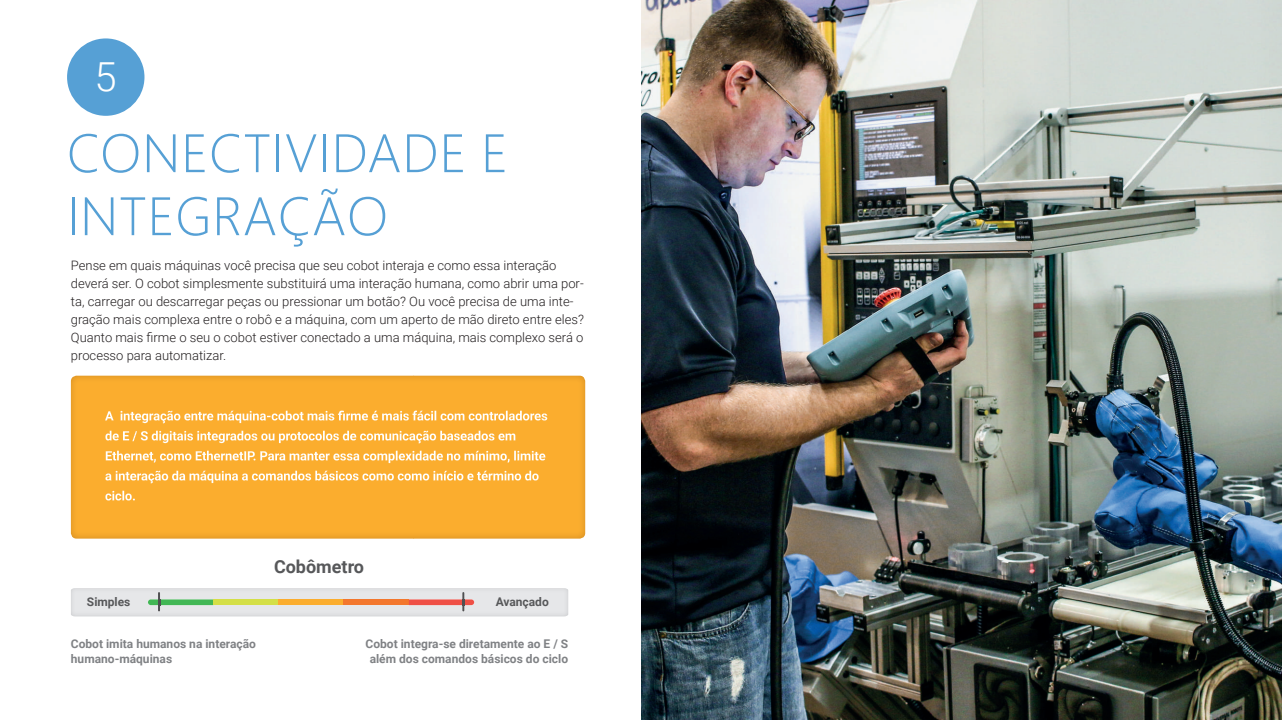
<style>
.page{position:relative;width:1282px;height:720px;background:#fff}
.page>*{position:absolute;margin:0;border:0;box-sizing:border-box;transform-origin:0 0}
.t1{font:300 54px/63px "Segoe UI";letter-spacing:.015em;color:#56a0d5}
.t2{font:300 40px "Roboto";color:#fff}
.t3{font:700 18px "Roboto";color:#57585a}
.t4{font:300 13px/18px "Roboto";color:#231f20}
.t5{font:700 12px/15px "Roboto";color:#808285}
.t6{font:700 12px "Roboto";color:#57585a}
</style>
<div class="page">
<img style="left:642px;top:0;width:639px;height:720px">
<img style="left:71px;top:376px;width:514px;height:163px">
<img style="left:105px;top:411px;width:443px;height:12px">
<img style="left:105px;top:431px;width:411px;height:12px">
<img style="left:106px;top:451px;width:439px;height:12px">
<img style="left:105px;top:471px;width:434px;height:12px">
<img style="left:105px;top:491px;width:30px;height:10px">
<div style="left:213px;top:599px;width:65px;height:6px;background:#d4df47"></div>
<div style="left:278px;top:599px;width:65px;height:6px;background:#fbad2e"></div>
<div style="left:343px;top:599px;width:66px;height:6px;background:#f3772d"></div>
<svg style="left:148px;top:592px;width:65px;height:19px"></svg>
<svg style="left:409px;top:592px;width:65px;height:19px"></svg>
<div style="left:67px;top:38px;width:77px;height:78px;background:#56a0d5;border-radius:50%"></div>
<h2 class="t2" style="left:94px;top:49px;width:24px">5</h2>
<h1 class="t1" style="left:67px;top:116px;width:442px">CONECTIVIDADE E<br>INTEGRAÇÃO</h1>
<p class="t4" style="left:71px;top:256px;width:514px">Pense em quais máquinas você precisa que seu cobot interaja e como essa interação deverá ser. O cobot simplesmente substituirá uma interação humana, como abrir uma por&shy;ta, carregar ou descarregar peças ou pressionar um botão? Ou você precisa de uma inte&shy;gração mais complexa entre o robô e a máquina, com um aperto de mão direto entre eles?<br>Quanto mais firme o seu o cobot estiver conectado a uma máquina, mais complexo será o processo para automatizar.</p>
<h3 class="t3" style="left:274px;top:554px;width:92px">Cobômetro</h3>
<p class="t6" style="left:87px;top:594px;width:45px">Simples</p>
<p class="t6" style="left:495px;top:594px;width:55px">Avançado</p>
<p class="t5" style="left:71px;top:636px;width:187px">Cobot imita humanos na interação humano-máquinas</p>
<p class="t5" style="left:365px;top:636px;width:204px;text-align:center">Cobot integra-se diretamente ao E / S além dos comandos básicos do ciclo</p>
</div>
